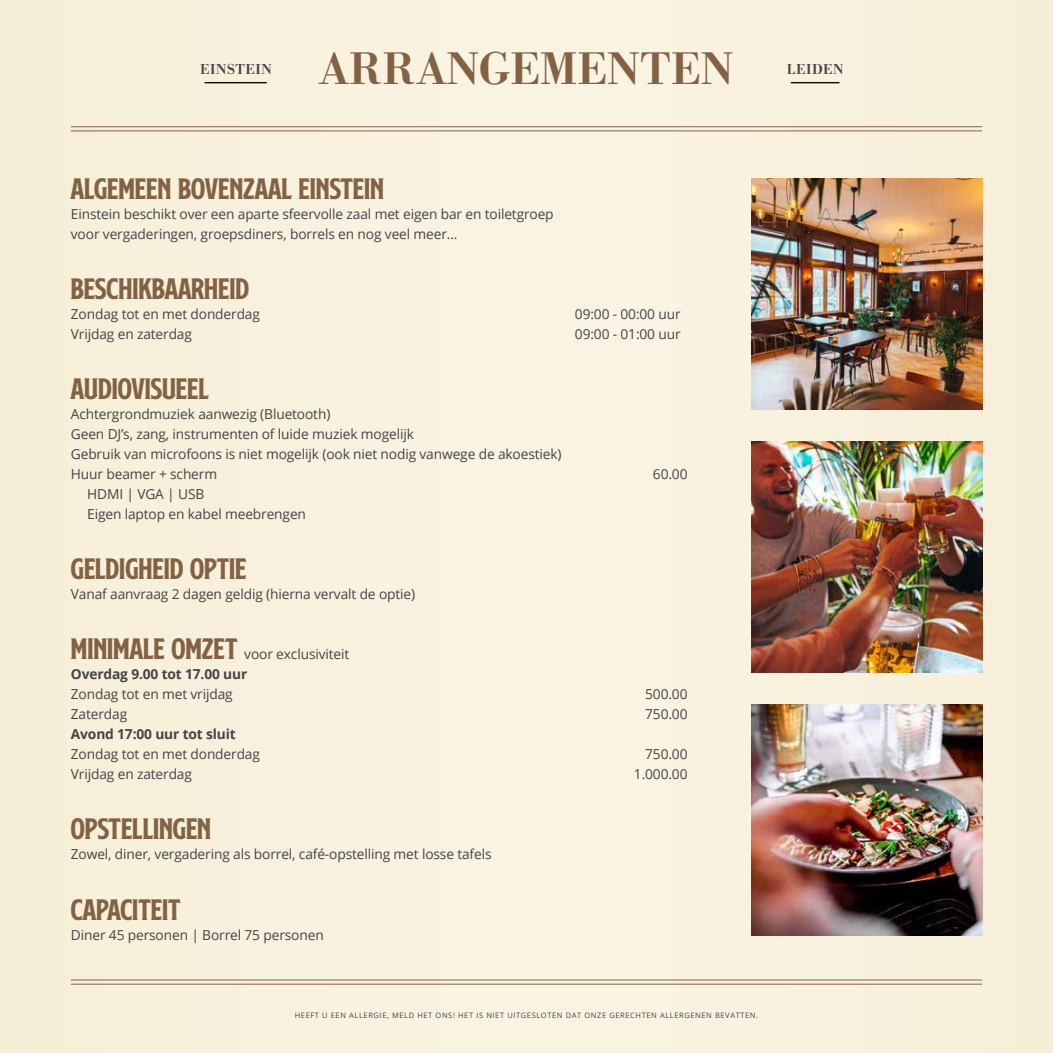
<style>
.page{position:relative;width:1053px;height:1053px;background:#fff}
.page>*{position:absolute;margin:0;border:0;box-sizing:border-box;transform-origin:0 0}
.t1{font:500 47.5px "Bodoni URW";color:#836244}
.t2{font:34.38px "SS Nickson One";color:#836244}
.t3{font:500 15px "Bodoni URW";letter-spacing:.04em;color:#444}
.t4{font:13.75px/20px "Open Sans";letter-spacing:-.01em;color:#444}
.t5{font:700 13.75px "Open Sans";letter-spacing:-.01em;color:#444}
.t6{font:7.5px "Open Sans";letter-spacing:.08em;color:#444}
</style>
<div class="page">
<div style="left:0;top:0;width:1052px;height:1052px;background:#f8f1de"></div>
<hr style="left:204px;top:82px;width:63px;height:1px;background:#000">
<hr style="left:790px;top:82px;width:49px;height:1px;background:#000">
<img style="left:751px;top:178px;width:230px;height:231px">
<img style="left:751px;top:441px;width:230px;height:231px">
<img style="left:751px;top:704px;width:230px;height:231px">
<hr style="left:71px;top:126px;width:910px;height:1px;background:#836244">
<hr style="left:71px;top:130px;width:910px;height:1px;background:#836244">
<hr style="left:71px;top:979px;width:910px;height:1px;background:#836244">
<hr style="left:71px;top:983px;width:910px;height:1px;background:#836244">
<p class="t3" style="left:200px;top:61px;width:73px">EINSTEIN</p>
<h1 class="t1" style="left:319px;top:40px;width:416px">ARRANGEMENTEN</h1>
<p class="t3" style="left:786px;top:61px;width:58px">LEIDEN</p>
<h2 class="t2" style="left:71px;top:164px;width:314px">ALGEMEEN BOVENZAAL EINSTEIN</h2>
<p class="t4" style="left:71px;top:204px;width:484px">Einstein beschikt over een aparte sfeervolle zaal met eigen bar en toiletgroep voor vergaderingen, groepsdiners, borrels en nog veel meer...</p>
<h2 class="t2" style="left:71px;top:264px;width:180px">BESCHIKBAARHEID</h2>
<p class="t4" style="left:71px;top:304px;width:190px">Zondag tot en met donderdag</p>
<p class="t4" style="left:575px;top:304px;width:107px">09:00 - 00:00 uur</p>
<p class="t4" style="left:71px;top:324px;width:123px">Vrijdag en zaterdag</p>
<p class="t4" style="left:575px;top:324px;width:107px">09:00 - 01:00 uur</p>
<h2 class="t2" style="left:71px;top:364px;width:139px">AUDIOVISUEEL</h2>
<p class="t4" style="left:71px;top:404px;width:492px">Achtergrondmuziek aanwezig (Bluetooth)<br>Geen DJ’s, zang, instrumenten of luide muziek mogelijk<br>Gebruik van microfoons is niet mogelijk (ook niet nodig vanwege de akoestiek)<br>Huur beamer + scherm</p>
<p class="t4" style="left:653px;top:464px;width:36px">60.00</p>
<p class="t4" style="left:87px;top:484px;width:220px">HDMI | VGA | USB<br>Eigen laptop en kabel meebrengen</p>
<h2 class="t2" style="left:71px;top:544px;width:177px">GELDIGHEID OPTIE</h2>
<p class="t4" style="left:71px;top:584px;width:346px">Vanaf aanvraag 2 dagen geldig (hierna vervalt de optie)</p>
<h2 class="t2" style="left:71px;top:624px;width:168px">MINIMALE OMZET</h2>
<p class="t4" style="left:244px;top:644px;width:107px">voor exclusiviteit</p>
<p class="t5" style="left:71px;top:664px;width:178px">Overdag 9.00 tot 17.00 uur</p>
<p class="t4" style="left:71px;top:684px;width:163px">Zondag tot en met vrijdag</p>
<p class="t4" style="left:645px;top:684px;width:44px">500.00</p>
<p class="t4" style="left:71px;top:704px;width:58px">Zaterdag</p>
<p class="t4" style="left:645px;top:704px;width:44px">750.00</p>
<p class="t5" style="left:71px;top:724px;width:166px">Avond 17:00 uur tot sluit</p>
<p class="t4" style="left:71px;top:744px;width:190px">Zondag tot en met donderdag</p>
<p class="t4" style="left:645px;top:744px;width:44px">750.00</p>
<p class="t4" style="left:71px;top:764px;width:123px">Vrijdag en zaterdag</p>
<p class="t4" style="left:634px;top:764px;width:55px">1.000.00</p>
<h2 class="t2" style="left:71px;top:804px;width:142px">OPSTELLINGEN</h2>
<p class="t4" style="left:71px;top:844px;width:422px">Zowel, diner, vergadering als borrel, café-opstelling met losse tafels</p>
<h2 class="t2" style="left:71px;top:884px;width:111px">CAPACITEIT</h2>
<p class="t4" style="left:71px;top:924px;width:254px">Diner 45 personen | Borrel 75 personen</p>
<p class="t6" style="left:295px;top:1009px;width:465px">HEEFT U EEN ALLERGIE, MELD HET ONS! HET IS NIET UITGESLOTEN DAT ONZE GERECHTEN ALLERGENEN BEVATTEN.</p>
</div>
